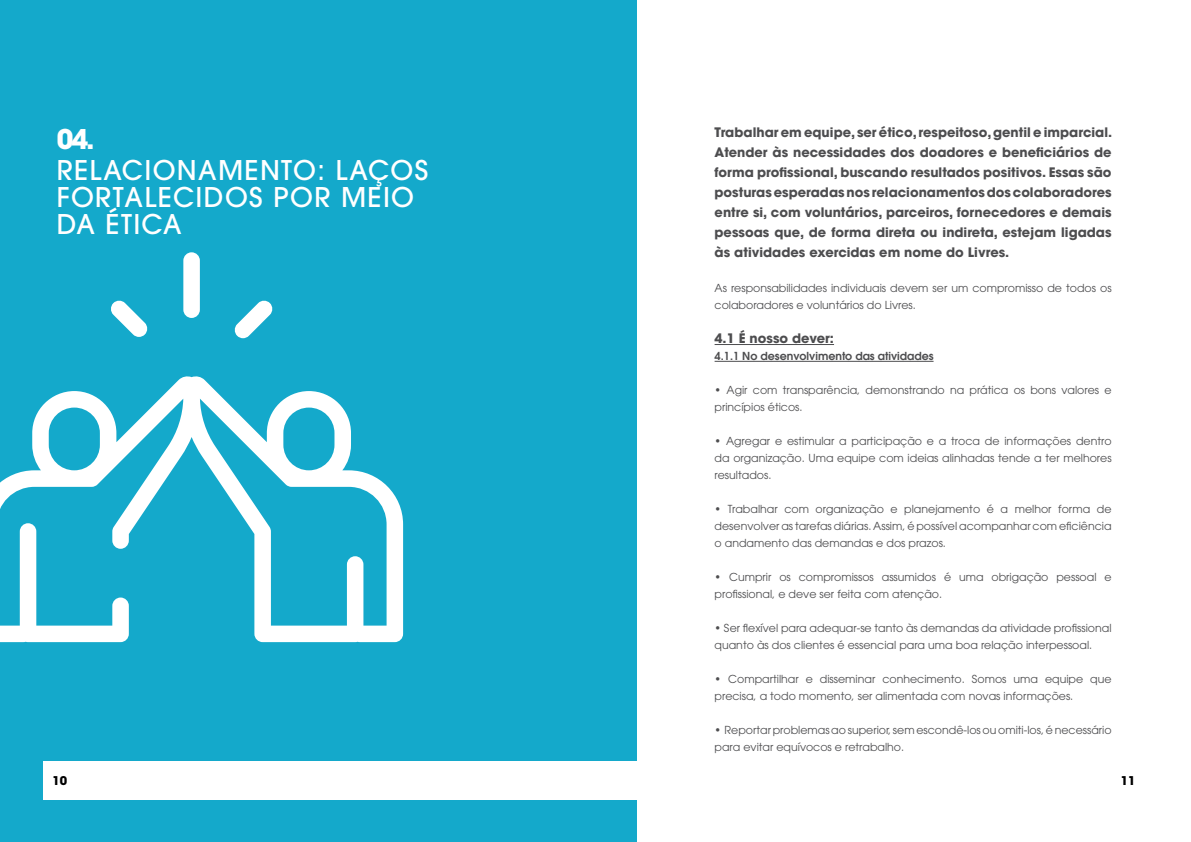
<style>
.page{position:relative;width:1191px;height:842px;background:#fff}
.page>*{position:absolute;margin:0;border:0;box-sizing:border-box;transform-origin:0 0}
.t1{font:500 27px/27px "ITC Avant Garde Pro";letter-spacing:.05em;color:#fff}
.t2{font:700 27px "ITC Avant Garde Pro";color:#fff}
.t3{font:700 13px/20px "ITC Avant Garde Pro";color:#4d4d4f;text-align:justify}
.t4{font:700 12px "ITC Avant Garde Pro";color:#000}
.t5{font:11px/17px "ITC Avant Garde Pro";color:#4d4d4f}
.t6{font:600 11px "ITC Avant Garde Pro";color:#4d4d4f}
</style>
<div class="page">
<div style="left:0;top:0;width:636px;height:842px;background:#14a9cb"></div>
<hr style="left:714px;top:344px;width:120px;height:1px;background:#4d4d4f">
<hr style="left:714px;top:361px;width:219px;height:1px;background:#4d4d4f">
<div style="left:183px;top:252px;width:17px;height:66px;background:#fff;border-radius:8px"></div>
<svg style="left:111px;top:300px;width:37px;height:37px"></svg>
<svg style="left:234px;top:300px;width:39px;height:38px"></svg>
<svg style="left:0;top:376px;width:403px;height:266px"></svg>
<div style="left:43px;top:761px;width:1105px;height:38px;background:#fff"></div>
<h1 class="t2" style="left:57px;top:121px;width:40px">04.</h1>
<h1 class="t1" style="left:57px;top:157px;width:373px">RELACIONAMENTO: LAÇOS<br>FORTALECIDOS POR MEIO<br>DA ÉTICA</h1>
<p class="t3" style="left:714px;top:122px;width:399px">Trabalhar em equipe, ser ético, respeitoso, gentil e imparcial.<br>Atender às necessidades dos doadores e beneficiários de forma profissional, buscando resultados positivos. Essas são posturas esperadas nos relacionamentos dos colaboradores entre si, com voluntários, parceiros, fornecedores e demais pessoas que, de forma direta ou indireta, estejam ligadas às atividades exercidas em nome do Livres.</p>
<p class="t5" style="left:714px;top:280px;width:398px">As responsabilidades individuais devem ser um compromisso de todos os colaboradores e voluntários do Livres.</p>
<p class="t3" style="left:714px;top:328px;width:121px">4.1 É nosso dever:</p>
<p class="t6" style="left:714px;top:349px;width:220px">4.1.1 No desenvolvimento das atividades</p>
<p class="t5" style="left:714px;top:382px;width:398px">• Agir com transparência, demonstrando na prática os bons valores e princípios éticos.</p>
<p class="t5" style="left:714px;top:433px;width:398px;text-align:justify">• Agregar e estimular a participação e a troca de informações dentro da organização. Uma equipe com ideias alinhadas tende a ter melhores resultados.</p>
<p class="t5" style="left:714px;top:501px;width:398px;text-align:justify">• Trabalhar com organização e planejamento é a melhor forma de desenvolver as tarefas diárias. Assim, é possível acompanhar com eficiência o andamento das demandas e dos prazos.</p>
<p class="t5" style="left:714px;top:568px;width:398px">• Cumprir os compromissos assumidos é uma obrigação pessoal e profissional, e deve ser feita com atenção.</p>
<p class="t5" style="left:714px;top:619px;width:398px">• Ser flexível para adequar-se tanto às demandas da atividade profissional quanto às dos clientes é essencial para uma boa relação interpessoal.</p>
<p class="t5" style="left:714px;top:670px;width:398px">• Compartilhar e disseminar conhecimento. Somos uma equipe que precisa, a todo momento, ser alimentada com novas informações.</p>
<p class="t5" style="left:714px;top:721px;width:398px">• Reportar problemas ao superior, sem escondê-los ou omiti-los, é necessário para evitar equívocos e retrabalho.</p>
<p class="t4" style="left:52px;top:772px;width:16px">10</p>
<p class="t4" style="left:1120px;top:772px;width:16px">11</p>
</div>
